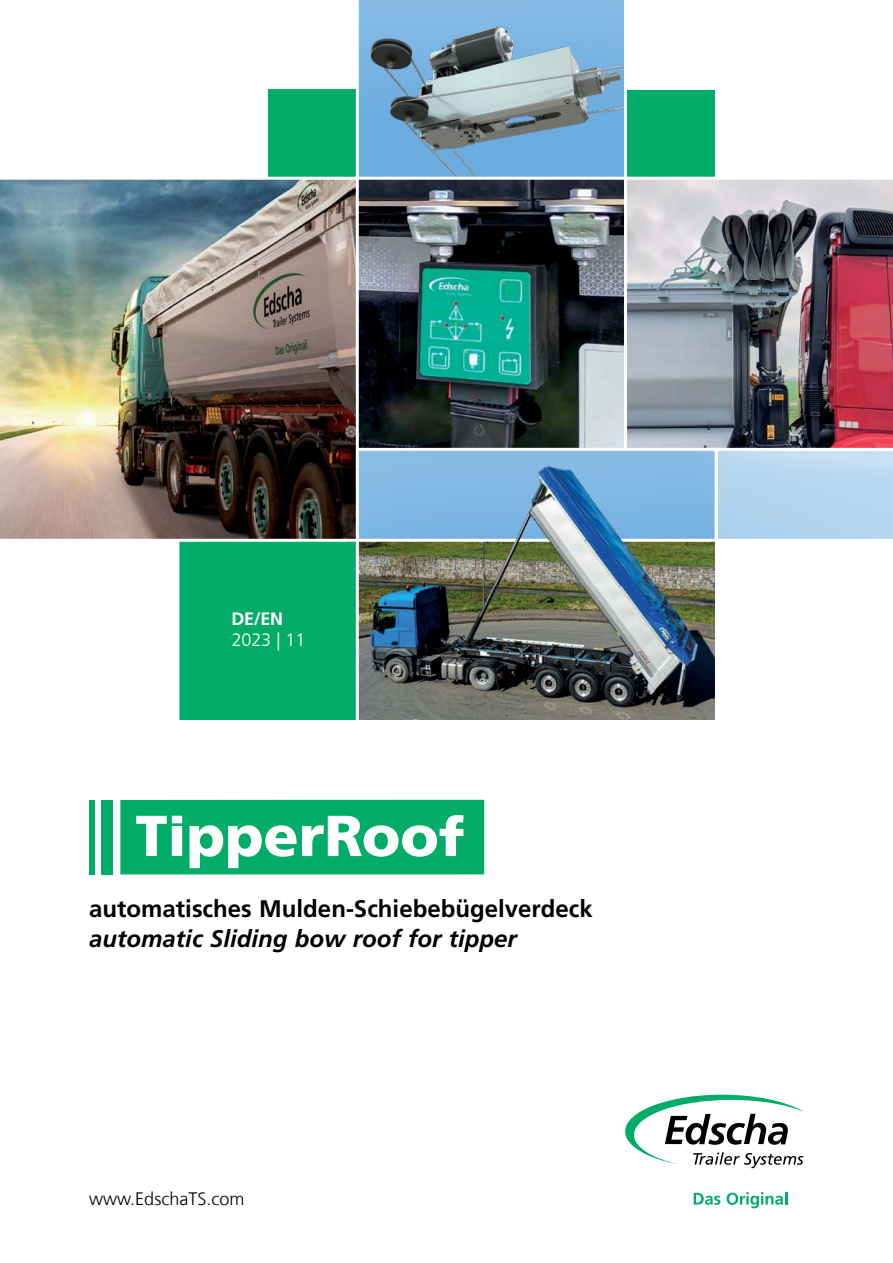
<style>
.page{position:relative;width:893px;height:1263px;background:#fff}
.page>*{position:absolute;margin:0;border:0;box-sizing:border-box;transform-origin:0 0}
.t1{font:700 24px "Frutiger LT Com";color:#000}
.t2{font:italic 700 24px "Frutiger LT Com";color:#000}
.t3{font:300 18px "Frutiger LT Com";color:#000}
.t4{font:300 18px "Frutiger LT Com";letter-spacing:-.01em;color:#fff}
.t5{font:700 18px "Frutiger LT Com";color:#fff}
</style>
<div class="page">
<img style="left:0;top:180px;width:893px;height:359px">
<img style="left:359px;top:542px;width:356px;height:177px">
<svg style="left:625px;top:1095px;width:178px;height:73px"></svg>
<svg style="left:694px;top:1193px;width:26px;height:12px"></svg>
<svg style="left:727px;top:1192px;width:60px;height:16px"></svg>
<div style="left:179px;top:539px;width:178px;height:180px;background:#00ac67"></div>
<div style="left:268px;top:90px;width:89px;height:89px;background:#00ac67"></div>
<div style="left:89px;top:800px;width:5px;height:74px;background:#00ac67"></div>
<div style="left:102px;top:800px;width:11px;height:74px;background:#00ac67"></div>
<svg style="left:120px;top:800px;width:364px;height:74px"></svg>
<div style="left:625px;top:90px;width:89px;height:89px;background:#00ac67"></div>
<img style="left:359px;top:180px;width:265px;height:268px">
<img style="left:359px;top:18px;width:265px;height:159px">
<div style="left:714px;top:449px;width:179px;height:90px;background:linear-gradient(to bottom,#c1dcf2,#add1ed)"></div>
<hr style="left:0;top:177px;width:893px;height:3px;background:#fff">
<hr style="left:356px;top:0;width:3px;height:725px;background:#fff">
<hr style="left:357px;top:448px;width:536px;height:3px;background:#fff">
<hr style="left:0;top:539px;width:893px;height:3px;background:#fff">
<hr style="left:715px;top:449px;width:3px;height:278px;background:#fff">
<hr style="left:624px;top:0;width:3px;height:449px;background:#fff">
<img style="left:419px;top:450px;width:236px;height:135px">
<p class="t5" style="left:231px;top:608px;width:53px">DE/EN</p>
<p class="t4" style="left:232px;top:630px;width:75px">2023 | 11</p>
<p class="t1" style="left:89px;top:895px;width:505px">automatisches Mulden-Schiebebügelverdeck</p>
<p class="t2" style="left:89px;top:925px;width:429px">automatic Sliding bow roof for tipper</p>
<p class="t3" style="left:89px;top:1189px;width:157px">www.EdschaTS.com</p>
</div>
